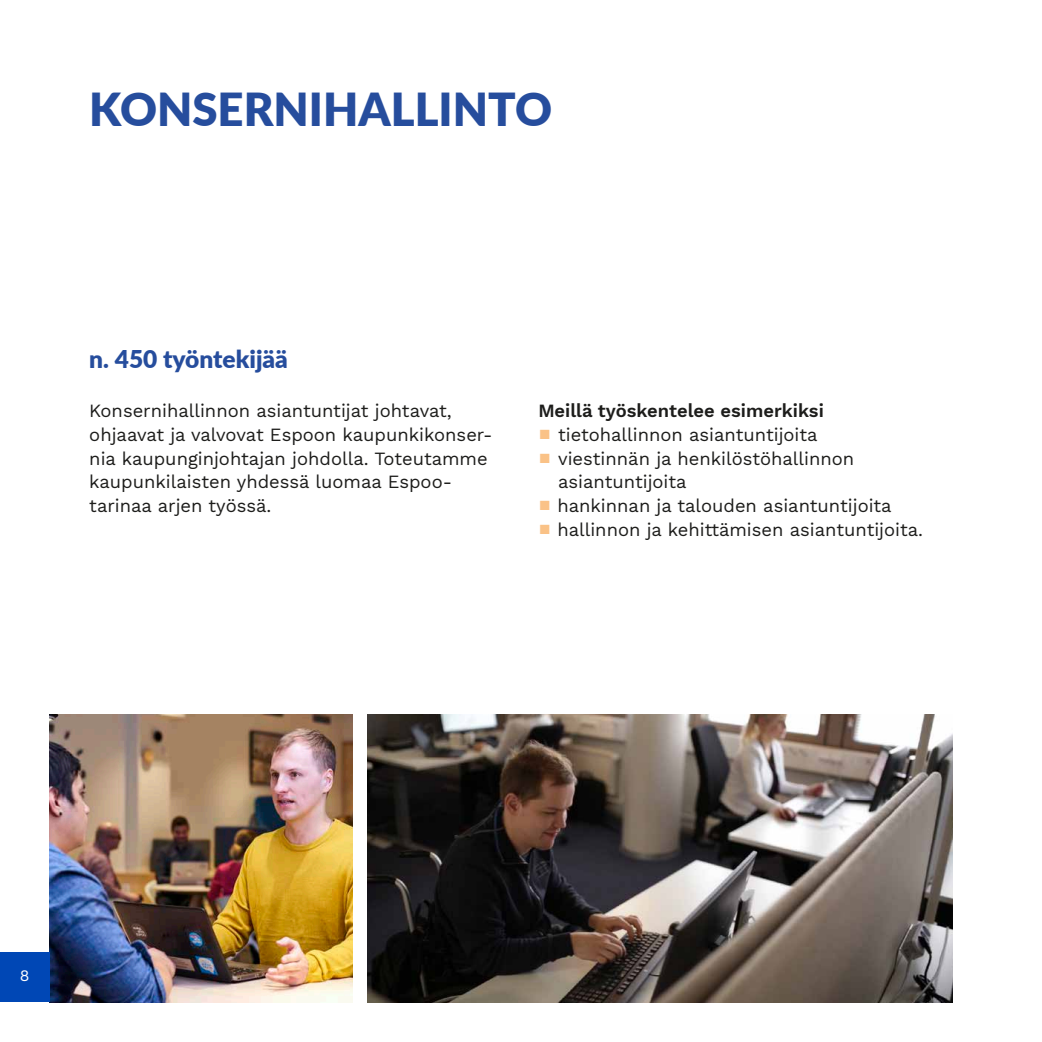
<style>
.page{position:relative;width:1042px;height:1042px;background:#fff}
.page>*{position:absolute;margin:0;border:0;box-sizing:border-box;transform-origin:0 0}
.t1{font:900 45.5px "Lato";color:#264d9d}
.t2{font:900 24.5px "Lato";color:#264d9d}
.t3{font:18.38px/23.6px "Work Sans";color:#1d1d1b}
.t4{font:600 18.38px "Work Sans";color:#1d1d1b}
.t5{font:15.75px "Work Sans";color:#fff}
.s1{color:#fac287}
</style>
<div class="page">
<img style="left:367px;top:714px;width:585px;height:288px">
<img style="left:50px;top:714px;width:302px;height:288px">
<div style="left:0;top:952px;width:50px;height:50px;background:#0047b5"></div>
<h1 class="t1" style="left:89px;top:75px;width:464px">KONSERNIHALLINTO</h1>
<h2 class="t2" style="left:89px;top:340px;width:200px">n. 450 työntekijää</h2>
<p class="t3" style="left:89px;top:399px;width:405px">Konsernihallinnon asiantuntijat johtavat, ohjaavat ja valvovat Espoon kaupunkikonser&shy;nia kaupunginjohtajan johdolla. Toteutamme kaupunkilaisten yhdessä luomaa Espoo&shy;tarinaa arjen työssä.</p>
<p class="t4" style="left:538px;top:397px;width:287px">Meillä työskentelee esimerkiksi</p>
<p class="t3" style="left:538px;top:422px;width:281px"><span class="s1">▪</span> tietohallinnon asiantuntijoita</p>
<p class="t3" style="left:558px;top:446px;width:298px;text-indent:-20px"><span class="s1">▪</span> viestinnän ja henkilöstöhallinnon asiantuntijoita</p>
<p class="t3" style="left:538px;top:493px;width:355px"><span class="s1">▪</span> hankinnan ja talouden asiantuntijoita</p>
<p class="t3" style="left:538px;top:517px;width:386px"><span class="s1">▪</span> hallinnon ja kehittämisen asiantuntijoita.</p>
<p class="t5" style="left:20px;top:963px;width:11px">8</p>
</div>
